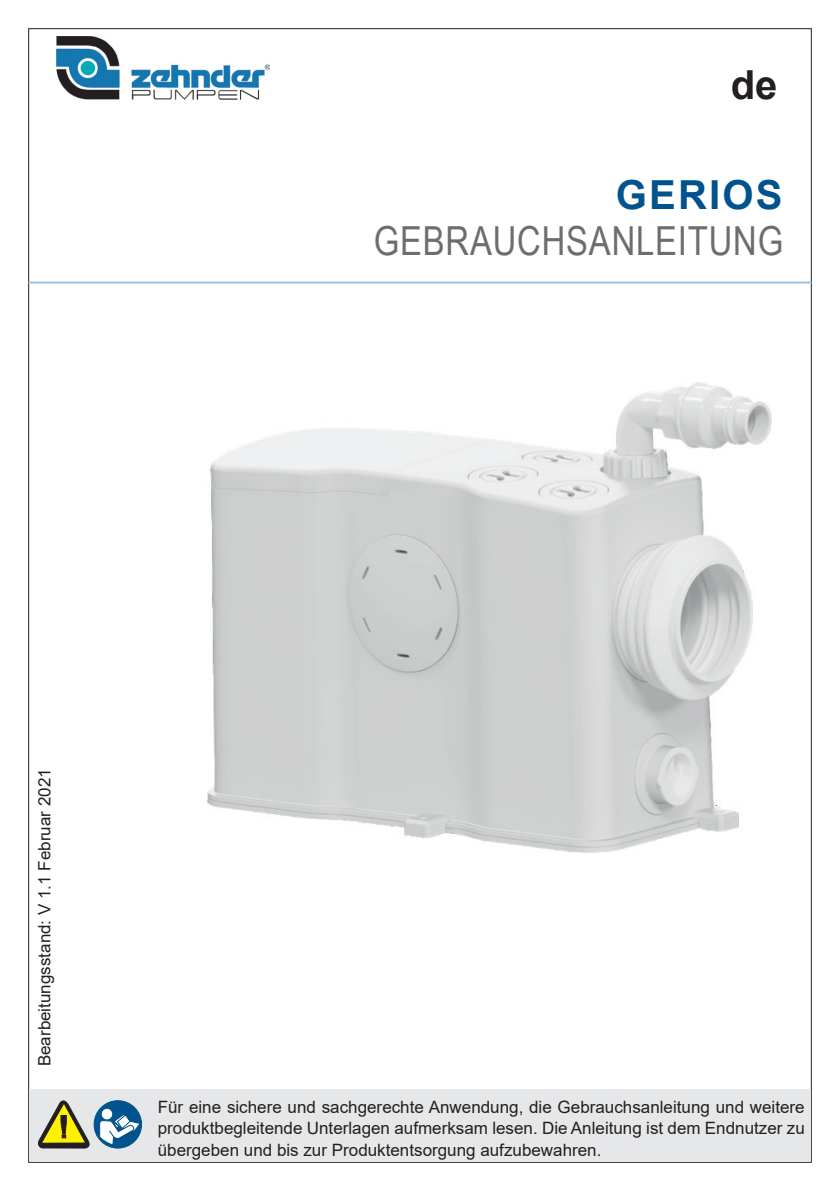
<style>
.page{position:relative;width:840px;height:1191px;background:#fff}
.page>*{position:absolute;margin:0;border:0;box-sizing:border-box;transform-origin:0 0}
.Titel-Subhead{font:40px "Arial Narrow";letter-spacing:.02em;color:#6c6d70}
.Titel-Head{font:700 40px "Arial";letter-spacing:.055em;color:#00538d}
.Überschrift_E_1{font:700 40px "Arial";color:#231f20}
.Standard_Fließtext{font:17px/21.2px "Arial";color:#231f20;text-align:justify}
</style>
<div class="page">
<img style="left:57px;top:36px;width:212px;height:63px">
<hr style="left:28px;top:281px;width:783px;height:2px;background:#a1c4e3">
<img style="left:207px;top:383px;width:564px;height:469px">
<div style="left:29px;top:1089px;width:135px;height:72px;background:#e6e7e9"></div>
<svg style="left:38px;top:1100px;width:51px;height:48px"></svg>
<div style="left:152px;top:1089px;width:658px;height:72px;background:#e6e7e9"></div>
<div style="left:94px;top:1100px;width:47px;height:48px;background:#00538d;border-radius:50%"></div>
<div style="left:94px;top:1100px;width:47px;height:48px;border:1px solid #00538d;border-radius:50%"></div>
<div style="left:101px;top:1108px;width:12px;height:11px;background:#fff;border-radius:50%"></div>
<div style="left:101px;top:1108px;width:12px;height:12px;border:1px solid #00538d;border-radius:50%"></div>
<svg style="left:99px;top:1114px;width:41px;height:31px"></svg>
<p class="Überschrift_E_1" style="left:730px;top:57px;width:48px">de</p>
<p class="Titel-Head" style="left:615px;top:167px;width:168px">GERIOS</p>
<p class="Titel-Subhead" style="left:373px;top:212px;width:411px">GEBRAUCHSANLEITUNG</p>
<p class="Standard_Fließtext" style="left:34px;top:1066px;width:299px;rotate:-90deg">Bearbeitungsstand: V 1.1 Februar 2021</p>
<p class="Standard_Fließtext" style="left:158px;top:1096px;width:648px">Für eine sichere und sachgerechte Anwendung, die Gebrauchsanleitung und weitere produktbegleitende Unterlagen aufmerksam lesen. Die Anleitung ist dem Endnutzer zu übergeben und bis zur Produktentsorgung aufzubewahren.</p>
</div>
